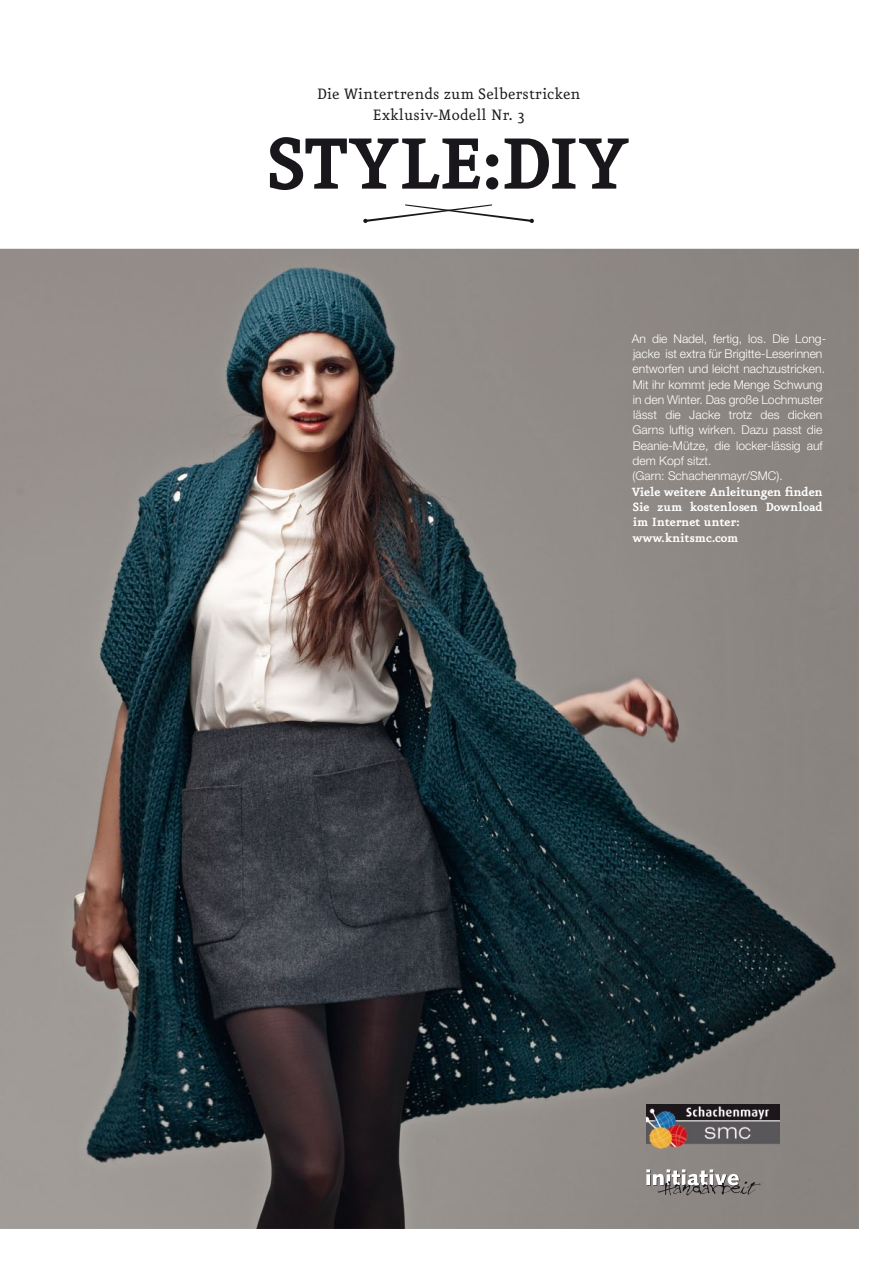
<style>
.page{position:relative;width:893px;height:1263px;background:#fff}
.page>*{position:absolute;margin:0;border:0;box-sizing:border-box;transform-origin:0 0}
.t1{font:700 87px "Eureka";letter-spacing:-.01em;color:#1a171c}
.t2{font:18px/21px "Eureka";color:#1a171c;text-align:center}
.t3{font:700 14.25px/15.3px "Eureka";letter-spacing:-.015em;color:#fff}
.t4{font:300 12.15px/15.3px "Helvetica Neue";color:#fff}
</style>
<div class="page">
<img style="left:0;top:249px;width:859px;height:980px">
<svg style="left:363px;top:204px;width:171px;height:19px"></svg>
<img style="left:646px;top:1105px;width:133px;height:43px">
<svg style="left:646px;top:1169px;width:114px;height:26px"></svg>
<h2 class="t2" style="left:317px;top:84px;width:265px">Die Wintertrends zum Selberstricken<br>Exklusiv-Modell Nr. 3</h2>
<h1 class="t1" style="left:265px;top:124px;width:365px">Style:DIy</h1>
<p class="t4" style="left:632px;top:330px;width:196px">An die Nadel, fertig, los. Die Long&shy;jacke ist extra für Brigitte-Leserinnen entworfen und leicht nachzustricken.<br>Mit ihr kommt jede Menge Schwung in den Winter. Das große Lochmuster lässt die Jacke trotz des dicken Garns luftig wirken. Dazu passt die Beanie-Mütze, die locker-lässig auf dem Kopf sitzt.<br>(Garn: Schachenmayr/SMC).</p>
<p class="t3" style="left:632px;top:485px;width:192px">Viele weitere Anleitungen finden<br>Sie zum kostenlosen Download im Internet unter: www.knitsmc.com</p>
</div>
